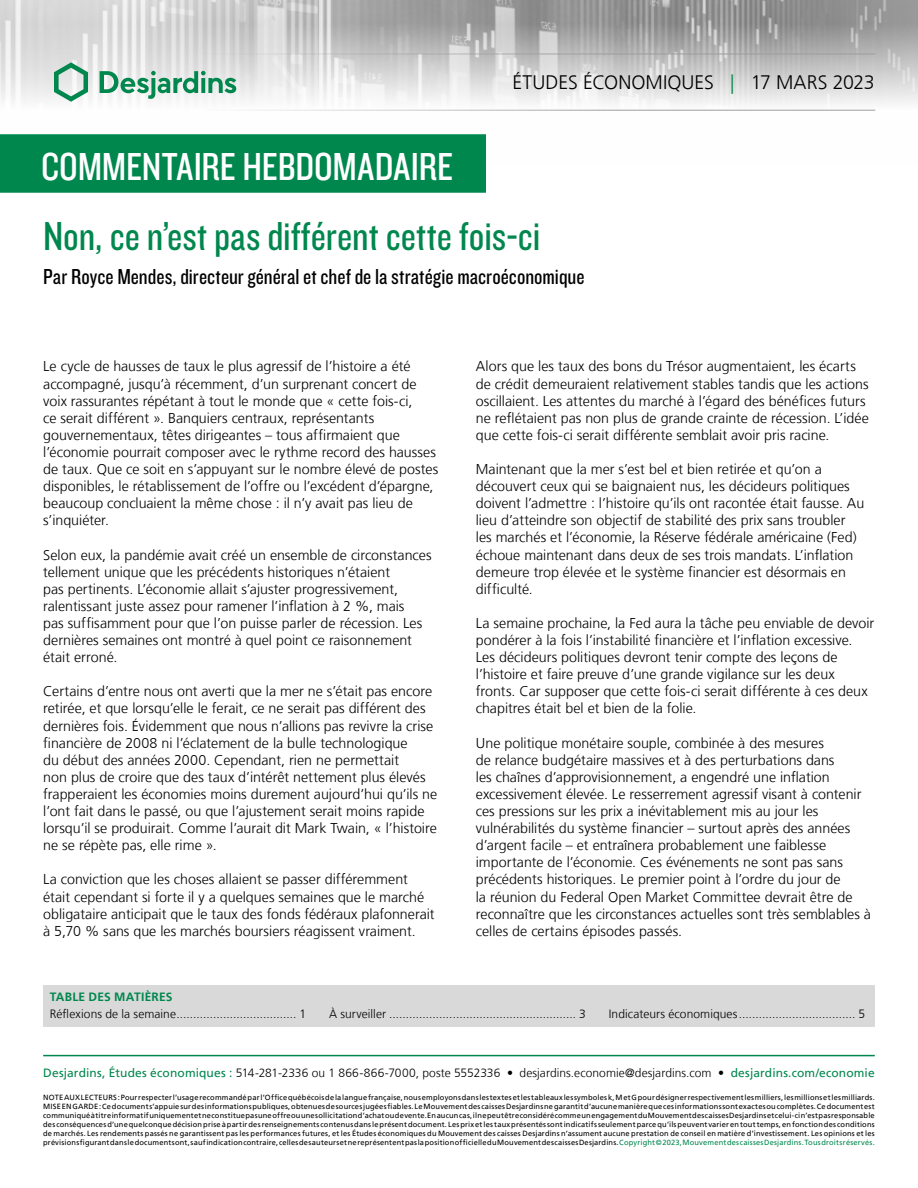
<style>
.page{position:relative;width:918px;height:1188px;background:#fff}
.page>*{position:absolute;margin:0;border:0;box-sizing:border-box;transform-origin:0 0}
.t1{font:42px "Knockout 29 Junior Ltweight";color:#00874e}
.t2{font:40.5px "Knockout 29 Junior Ltweight";color:#fff}
.t3{font:22.5px "Knockout 29 Junior Ltweight";color:#000}
.t4{font:300 19.5px "Frutiger LT";color:#000}
.t5{font:300 14.25px/17.1px "Frutiger LT";color:#000}
.t6{font:300 12px "Frutiger LT";letter-spacing:.005em;color:#000}
.t7{font:700 12px "Frutiger LT";letter-spacing:.02em;color:#00874e}
.t8{font:7.5px/9px "Frutiger LT";letter-spacing:.025em;color:#000;text-align:justify}
.s1{color:#00874e}
.s2{font-weight:400;color:#00874e}
</style>
<div class="page">
<img style="left:0;top:0;width:918px;height:111px">
<hr style="left:43px;top:54px;width:832px;height:1px;background:#9d9d9c">
<hr style="left:43px;top:110px;width:832px;height:1px;background:#9d9d9c">
<svg style="left:54px;top:62px;width:34px;height:40px"></svg>
<svg style="left:100px;top:71px;width:136px;height:28px"></svg>
<div style="left:0;top:135px;width:485px;height:57px;background:#00874e"></div>
<div style="left:0;top:134px;width:486px;height:59px;border:2px solid #00874e"></div>
<hr style="left:43px;top:1055px;width:832px;height:1px;background:#00874e">
<div style="left:43px;top:986px;width:832px;height:41px;background:#d9d9d9"></div>
<h2 class="t2" style="left:41px;top:140px;width:413px">COMMENTAIRE HEBDOMADAIRE</h2>
<h3 class="t4" style="left:513px;top:72px;width:364px">ÉTUDES ÉCONOMIQUES <span class="s1">|</span> 17 MARS 2023</h3>
<h1 class="t1" style="left:43px;top:209px;width:499px">Non, ce n’est pas différent cette fois-ci</h1>
<h3 class="t3" style="left:43px;top:262px;width:543px">Par Royce Mendes, directeur général et chef de la stratégie macroéconomique</h3>
<p class="t5" style="left:43px;top:358px;width:397px">Le cycle de hausses de taux le plus agressif de l’histoire a été accompagné, jusqu’à récemment, d’un surprenant concert de voix rassurantes répétant à tout le monde que « cette fois-ci,<br>ce serait différent ». Banquiers centraux, représentants gouvernementaux, têtes dirigeantes – tous affirmaient que l’économie pourrait composer avec le rythme record des hausses de taux. Que ce soit en s’appuyant sur le nombre élevé de postes disponibles, le rétablissement de l’offre ou l’excédent d’épargne, beaucoup concluaient la même chose : il n’y avait pas lieu de s’inquiéter.</p>
<p class="t5" style="left:43px;top:546px;width:390px">Selon eux, la pandémie avait créé un ensemble de circonstances tellement unique que les précédents historiques n’étaient<br>pas pertinents. L’économie allait s’ajuster progressivement, ralentissant juste assez pour ramener l’inflation à 2 %, mais<br>pas suffisamment pour que l’on puisse parler de récession. Les dernières semaines ont montré à quel point ce raisonnement était erroné.</p>
<p class="t5" style="left:43px;top:683px;width:396px">Certains d’entre nous ont averti que la mer ne s’était pas encore retirée, et que lorsqu’elle le ferait, ce ne serait pas différent des dernières fois. Évidemment que nous n’allions pas revivre la crise financière de 2008 ni l’éclatement de la bulle technologique<br>du début des années 2000. Cependant, rien ne permettait<br>non plus de croire que des taux d’intérêt nettement plus élevés frapperaient les économies moins durement aujourd’hui qu’ils ne l’ont fait dans le passé, ou que l’ajustement serait moins rapide lorsqu’il se produirait. Comme l’aurait dit Mark Twain, « l’histoire ne se répète pas, elle rime ».</p>
<p class="t5" style="left:43px;top:871px;width:393px">La conviction que les choses allaient se passer différemment était cependant si forte il y a quelques semaines que le marché obligataire anticipait que le taux des fonds fédéraux plafonnerait à 5,70 % sans que les marchés boursiers réagissent vraiment.</p>
<p class="t5" style="left:476px;top:358px;width:395px">Alors que les taux des bons du Trésor augmentaient, les écarts de crédit demeuraient relativement stables tandis que les actions oscillaient. Les attentes du marché à l’égard des bénéfices futurs ne reflétaient pas non plus de grande crainte de récession. L’idée que cette fois-ci serait différente semblait avoir pris racine.</p>
<p class="t5" style="left:476px;top:461px;width:390px">Maintenant que la mer s’est bel et bien retirée et qu’on a découvert ceux qui se baignaient nus, les décideurs politiques doivent l’admettre : l’histoire qu’ils ont racontée était fausse. Au lieu d’atteindre son objectif de stabilité des prix sans troubler les marchés et l’économie, la Réserve fédérale américaine (Fed) échoue maintenant dans deux de ses trois mandats. L’inflation demeure trop élevée et le système financier est désormais en difficulté.</p>
<p class="t5" style="left:476px;top:615px;width:400px">La semaine prochaine, la Fed aura la tâche peu enviable de devoir pondérer à la fois l’instabilité financière et l’inflation excessive.<br>Les décideurs politiques devront tenir compte des leçons de l’histoire et faire preuve d’une grande vigilance sur les deux fronts. Car supposer que cette fois-ci serait différente à ces deux chapitres était bel et bien de la folie.</p>
<p class="t5" style="left:476px;top:734px;width:397px">Une politique monétaire souple, combinée à des mesures<br>de relance budgétaire massives et à des perturbations dans<br>les chaînes d’approvisionnement, a engendré une inflation excessivement élevée. Le resserrement agressif visant à contenir ces pressions sur les prix a inévitablement mis au jour les vulnérabilités du système financier – surtout après des années d’argent facile – et entraînera probablement une faiblesse importante de l’économie. Ces événements ne sont pas sans précédents historiques. Le premier point à l’ordre du jour de<br>la réunion du Federal Open Market Committee devrait être de reconnaître que les circonstances actuelles sont très semblables à celles de certains épisodes passés.</p>
<p class="t7" style="left:50px;top:990px;width:124px">TABLE DES MATIÈRES</p>
<p class="t6" style="left:50px;top:1007px;width:258px">Réflexions de la semaine.................................... 1</p>
<p class="t6" style="left:329px;top:1007px;width:258px">À surveiller ........................................................ 3</p>
<p class="t6" style="left:609px;top:1007px;width:258px">Indicateurs économiques................................... 5</p>
<p class="t6" style="left:43px;top:1066px;width:833px"><span class="s2">Desjardins, Études économiques :</span> 514‑281‑2336 ou 1 866‑866‑7000, poste 5552336 • desjardins.economie@desjardins.com • <span class="s2">desjardins.com/economie</span></p>
<p class="t8" style="left:43px;top:1093px;width:833px">NOTE AUX LECTEURS: Pour respecter l’usage recommandé par l’Office québécois de la langue française, nous employons dans les textes et les tableaux les symboles k, M et G pour désigner respectivement les milliers, les millions et les milliards.<br>MISE EN GARDE: Ce document s’appuie sur des informations publiques, obtenues de sources jugées fiables. Le Mouvement des caisses Desjardins ne garantit d’aucune manière que ces informations sont exactes ou complètes. Ce document est communiqué à titre informatif uniquement et ne constitue pas une offre ou une sollicitation d’achat ou de vente. En aucun cas, il ne peut être considéré comme un engagement du Mouvement des caisses Desjardins et celui-ci n’est pas responsable des conséquences d’une quelconque décision prise à partir des renseignements contenus dans le présent document. Les prix et les taux présentés sont indicatifs seulement parce qu’ils peuvent varier en tout temps, en fonction des conditions de marchés. Les rendements passés ne garantissent pas les performances futures, et les Études économiques du Mouvement des caisses Desjardins n’assument aucune prestation de conseil en matière d’investissement. Les opinions et les prévisions figurant dans le document sont, sauf indication contraire, celles des auteurs et ne représentent pas la position officielle du Mouvement des caisses Desjardins. <span class="s1">Copyright©2023, Mouvement des caisses Desjardins. Tous droits réservés.</span></p>
</div>
